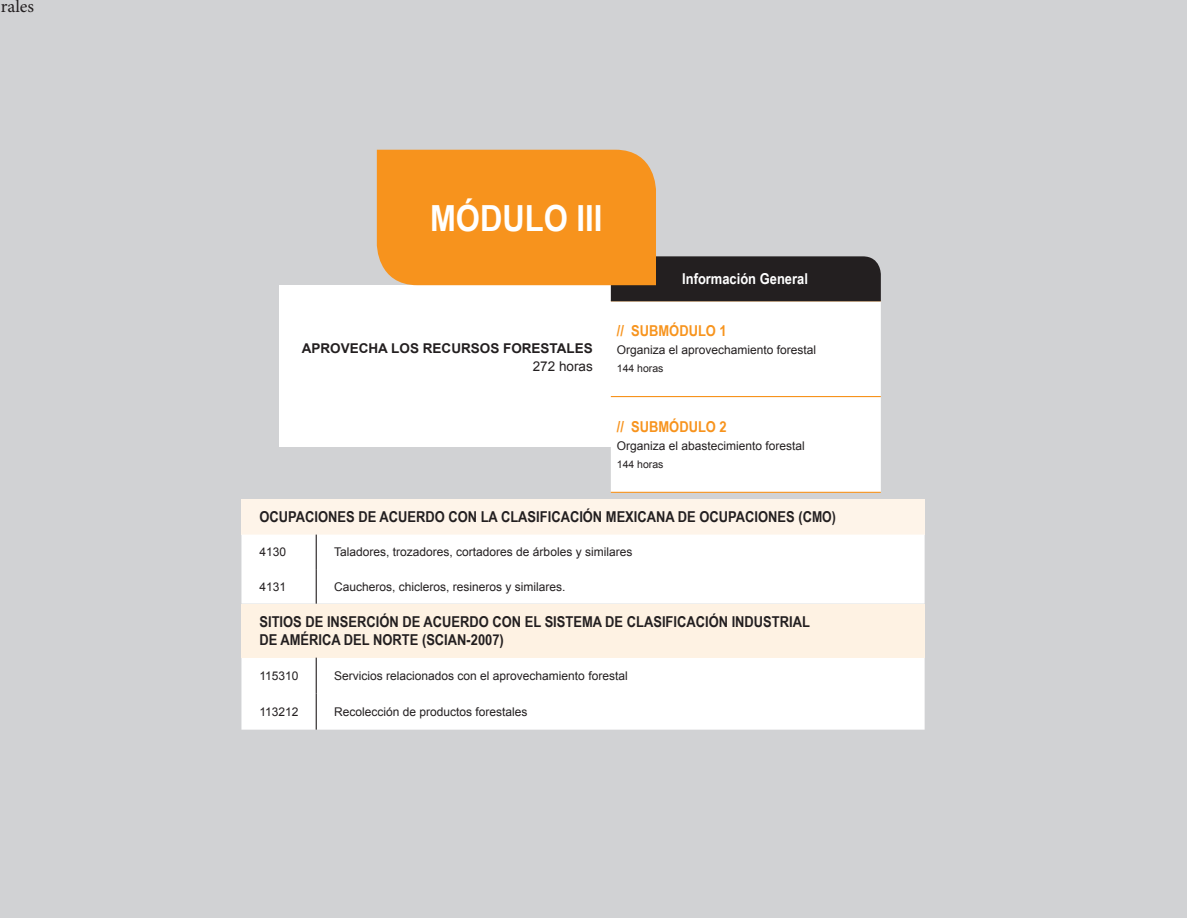
<style>
.page{position:relative;width:1188px;height:918px;background:#fff}
.page>*{position:absolute;margin:0;border:0;box-sizing:border-box;transform-origin:0 0}
.t1{font:700 36px "Arial Narrow";color:#fff;scale:1.05 1}
.t2{font:18px "Minion Pro";color:#231f20}
.t3{font:700 15px "Arial Narrow";color:#231f20;scale:1.05 1}
.t4{font:700 15px "Arial Narrow";color:#fff;scale:1.05 1}
.t5{font:700 15px "Arial Narrow";color:#f7941e;scale:1.05 1}
.t6{font:700 15px "Arial Narrow";color:#f7931d;scale:1.05 1}
.t7{font:700 13.5px "Arial";color:#231f20}
.t8{font:13.5px "Arial";color:#231f20}
.t9{font:12px "Arial";color:#231f20}
.t10{font:10.5px "Arial";color:#231f20}
</style>
<div class="page">
<div style="left:1px;top:0;width:1186px;height:917px;background:#d1d2d4"></div>
<div style="left:280px;top:285px;width:331px;height:162px;background:#fff"></div>
<div style="left:611px;top:301px;width:270px;height:191px;background:#fff"></div>
<hr style="left:611px;top:492px;width:270px;height:1px;background:#f7931d">
<hr style="left:611px;top:396px;width:270px;height:1px;background:#f7931d">
<div style="left:241px;top:499px;width:684px;height:36px;background:#fef4e9"></div>
<div style="left:241px;top:535px;width:684px;height:195px;background:#fff"></div>
<div style="left:241px;top:604px;width:684px;height:54px;background:#fef2e3"></div>
<hr style="left:316px;top:535px;width:1px;height:34px;background:#231f20">
<hr style="left:316px;top:569px;width:1px;height:35px;background:#231f20">
<hr style="left:316px;top:658px;width:1px;height:36px;background:#231f20">
<hr style="left:316px;top:694px;width:1px;height:36px;background:#231f20">
<svg style="left:377px;top:150px;width:504px;height:151px"></svg>
<p class="t2" style="left:1px;top:-6px;width:35px">rales</p>
<p class="t1" style="left:430px;top:191px;width:166px">MÓDULO III</p>
<p class="t7" style="left:302px;top:339px;width:293px">APROVECHA LOS RECURSOS FORESTALES</p>
<p class="t8" style="left:533px;top:357px;width:62px">272 horas</p>
<p class="t4" style="left:682px;top:268px;width:121px">Información General</p>
<p class="t5" style="left:617px;top:320px;width:106px">// SUBMÓDULO 1</p>
<p class="t9" style="left:617px;top:342px;width:201px">Organiza el aprovechamiento forestal</p>
<p class="t10" style="left:617px;top:362px;width:48px">144 horas</p>
<p class="t6" style="left:617px;top:415px;width:106px">// SUBMÓDULO 2</p>
<p class="t9" style="left:617px;top:438px;width:190px">Organiza el abastecimiento forestal</p>
<p class="t10" style="left:617px;top:457px;width:48px">144 horas</p>
<p class="t3" style="left:259px;top:505px;width:551px">OCUPACIONES DE ACUERDO CON LA CLASIFICACIÓN MEXICANA DE OCUPACIONES (CMO)</p>
<p class="t9" style="left:259px;top:544px;width:28px">4130</p>
<p class="t9" style="left:334px;top:544px;width:300px">Taladores, trozadores, cortadores de árboles y similares</p>
<p class="t9" style="left:259px;top:579px;width:28px">4131</p>
<p class="t9" style="left:334px;top:579px;width:233px">Caucheros, chicleros, resineros y similares.</p>
<p class="t3" style="left:259px;top:610px;width:526px">SITIOS DE INSERCIÓN DE ACUERDO CON EL SISTEMA DE CLASIFICACIÓN INDUSTRIAL</p>
<p class="t3" style="left:259px;top:628px;width:234px">DE AMÉRICA DEL NORTE (SCIAN-2007)</p>
<p class="t9" style="left:259px;top:668px;width:41px">115310</p>
<p class="t9" style="left:334px;top:668px;width:295px">Servicios relacionados con el aprovechamiento forestal</p>
<p class="t9" style="left:259px;top:704px;width:41px">113212</p>
<p class="t9" style="left:334px;top:704px;width:195px">Recolección de productos forestales</p>
</div>
